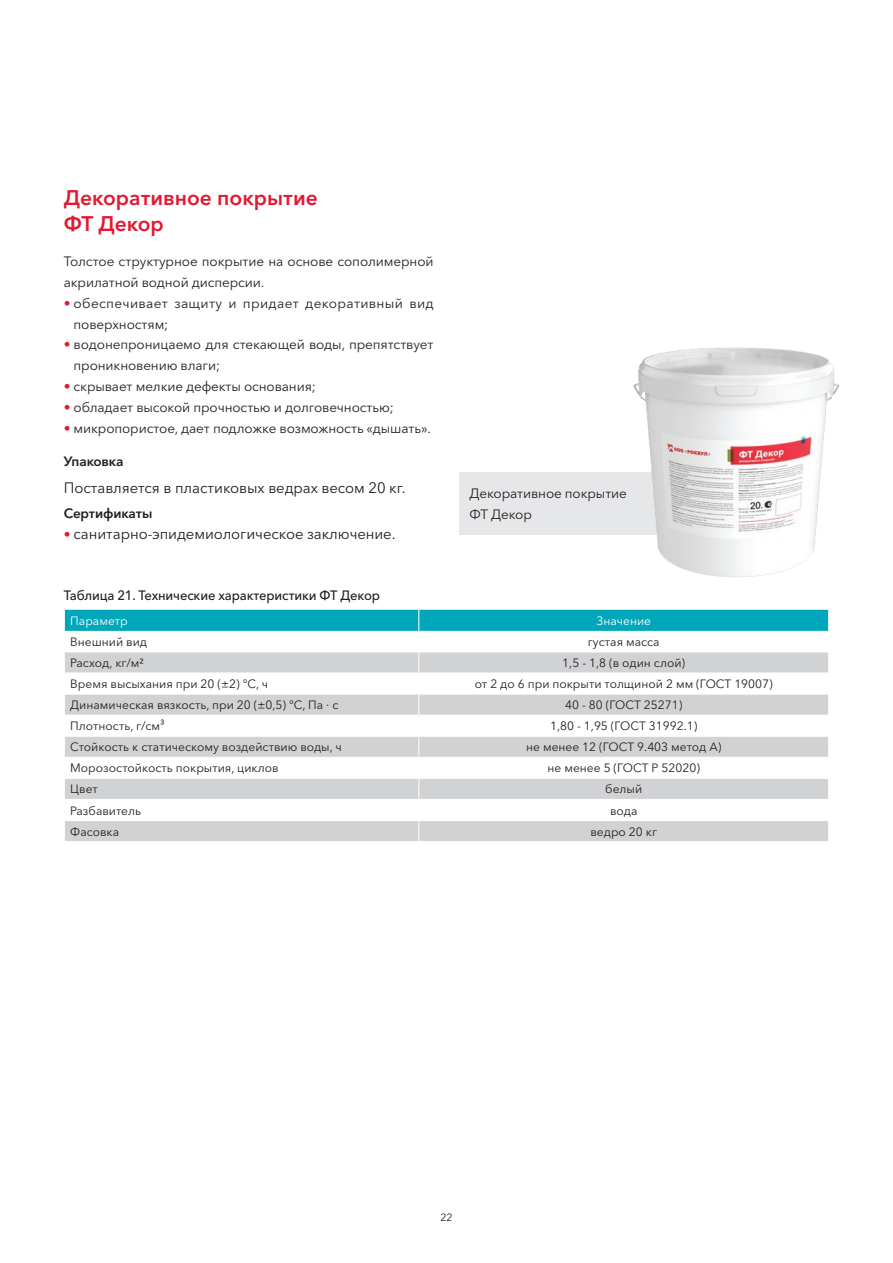
<style>
.page{position:relative;width:893px;height:1263px;background:#fff}
.page>*{position:absolute;margin:0;border:0;box-sizing:border-box;transform-origin:0 0}
.t1{font:600 21px/25.2px "Avenir Next Cyr";color:#e21931}
.t2{font:15px "Avenir Next Cyr";letter-spacing:-.005em;color:#231f20}
.t3{font:13.5px/20.9px "Avenir Next Cyr";letter-spacing:-.01em;color:#231f20}
.t4{font:13.5px/20.9px "Avenir Next Cyr";letter-spacing:.025em;color:#231f20}
.t5{font:500 13.5px "Avenir Next Cyr";letter-spacing:-.01em;color:#231f20;scale:.96 1}
.t6{font:600 13.5px "Avenir Next Cyr";letter-spacing:-.01em;color:#231f20}
.t7{font:12px "Avenir Next Cyr";color:#231f20}
.t8{font:12px "Avenir Next Cyr";color:#fff}
.t9{font:10.5px "Avenir Next Cyr";color:#231f20}
.s1{color:#e21931}
.s2{font-size:13.5px;color:#e21931}
</style>
<div class="page">
<svg style="left:64px;top:610px;width:765px;height:231px"></svg>
<div style="left:459px;top:472px;width:294px;height:63px;background:#e6e7e9"></div>
<img style="left:633px;top:347px;width:207px;height:231px">
<h1 class="t1" style="left:64px;top:185px;width:255px">Декоративное покрытие<br>ФТ Декор</h1>
<p class="t3" style="left:64px;top:251px;width:371px">Толстое структурное покрытие на основе сополимерной акрилатной водной дисперсии.</p>
<p class="t4" style="left:74px;top:292px;width:362px;text-indent:-10px"><span class="s1">•</span> обеспечивает защиту и придает декоративный вид поверхностям;</p>
<p class="t3" style="left:74px;top:334px;width:361px;text-indent:-10px"><span class="s1">•</span> водонепроницаемо для стекающей воды, препятствует проникновению влаги;</p>
<p class="t3" style="left:64px;top:376px;width:254px"><span class="s1">•</span> скрывает мелкие дефекты основания;</p>
<p class="t3" style="left:64px;top:397px;width:332px"><span class="s1">•</span> обладает высокой прочностью и долговечностью;</p>
<p class="t3" style="left:64px;top:418px;width:369px"><span class="s1">•</span> микропористое, дает подложке возможность «дышать».</p>
<p class="t6" style="left:64px;top:453px;width:61px">Упаковка</p>
<p class="t2" style="left:64px;top:479px;width:343px">Поставляется в пластиковых ведрах весом 20 кг.</p>
<p class="t6" style="left:64px;top:505px;width:90px">Сертификаты</p>
<p class="t2" style="left:64px;top:525px;width:333px"><span class="s2">•</span> санитарно-эпидемиологическое заключение.</p>
<p class="t3" style="left:470px;top:483px;width:159px">Декоративное покрытие<br>ФТ Декор</p>
<p class="t5" style="left:64px;top:587px;width:331px">Таблица 21. Технические характеристики ФТ Декор</p>
<p class="t8" style="left:70px;top:613px;width:59px">Параметр</p>
<p class="t8" style="left:596px;top:613px;width:56px">Значение</p>
<p class="t7" style="left:70px;top:635px;width:78px">Внешний вид</p>
<p class="t7" style="left:588px;top:635px;width:73px">густая масса</p>
<p class="t7" style="left:70px;top:656px;width:75px">Расход, кг/м2</p>
<p class="t7" style="left:562px;top:656px;width:124px">1,5 - 1,8 (в один слой)</p>
<p class="t7" style="left:70px;top:677px;width:199px">Время высыхания при 20 (±2) °С, ч</p>
<p class="t7" style="left:475px;top:677px;width:299px">от 2 до 6 при покрыти толщиной 2 мм (ГОСТ 19007)</p>
<p class="t7" style="left:70px;top:698px;width:270px">Динамическая вязкость, при 20 (±0,5) °С, Па ∙ с</p>
<p class="t7" style="left:565px;top:698px;width:119px">40 - 80 (ГОСТ 25271)</p>
<p class="t7" style="left:70px;top:719px;width:96px">Плотность, г/см³</p>
<p class="t7" style="left:550px;top:719px;width:149px">1,80 - 1,95 (ГОСТ 31992.1)</p>
<p class="t7" style="left:70px;top:740px;width:273px">Стойкость к статическому воздействию воды, ч</p>
<p class="t7" style="left:526px;top:740px;width:197px">не менее 12 (ГОСТ 9.403 метод А)</p>
<p class="t7" style="left:70px;top:761px;width:210px">Морозостойкость покрытия, циклов</p>
<p class="t7" style="left:547px;top:761px;width:154px">не менее 5 (ГОСТ Р 52020)</p>
<p class="t7" style="left:70px;top:782px;width:29px">Цвет</p>
<p class="t7" style="left:605px;top:782px;width:38px">белый</p>
<p class="t7" style="left:70px;top:803px;width:72px">Разбавитель</p>
<p class="t7" style="left:610px;top:803px;width:29px">вода</p>
<p class="t7" style="left:70px;top:824px;width:50px">Фасовка</p>
<p class="t7" style="left:590px;top:824px;width:68px">ведро 20 кг</p>
<p class="t9" style="left:440px;top:1211px;width:14px">22</p>
</div>
